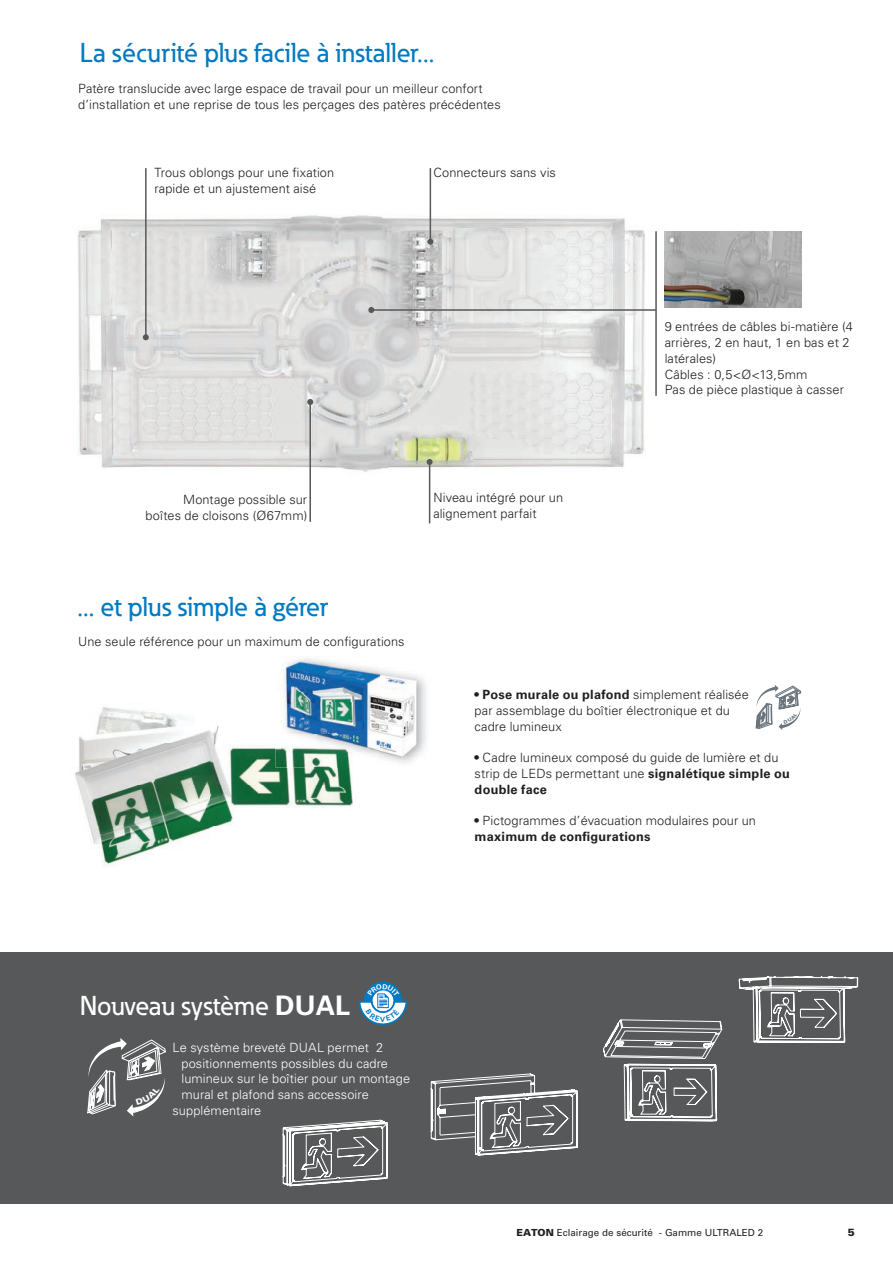
<style>
.page{position:relative;width:893px;height:1263px;background:#fff}
.page>*{position:absolute;margin:0;border:0;box-sizing:border-box;transform-origin:0 0}
.t1{font:500 27px "Eaton";color:#007ac2}
.t2{font:500 27px "Eaton";letter-spacing:-.02em;color:#fff}
.t3{font:300 12.75px/15.8px "Univers LT Std";letter-spacing:.005em;color:#231f20}
.t4{font:300 12.75px "Univers LT Std";letter-spacing:.005em;color:#fff}
.t5{font:900 10.5px "Univers";color:#231f20}
.t6{font:9.75px "Univers LT Std";color:#231f20}
.s1{font-weight:700}
.s2{font-family:"Univers";font-weight:700}
.s3{font-family:"Univers";font-weight:900}
</style>
<div class="page">
<div style="left:0;top:952px;width:893px;height:251px;background:#57585a"></div>
<svg style="left:283px;top:1120px;width:104px;height:66px"></svg>
<svg style="left:431px;top:1073px;width:146px;height:82px"></svg>
<svg style="left:739px;top:976px;width:119px;height:67px"></svg>
<svg style="left:603px;top:1019px;width:119px;height:102px"></svg>
<img style="left:77px;top:211px;width:568px;height:267px">
<hr style="left:145px;top:168px;width:2px;height:169px;background:#57585a">
<svg style="left:143px;top:334px;width:6px;height:6px"></svg>
<hr style="left:309px;top:402px;width:2px;height:120px;background:#57585a">
<svg style="left:307px;top:399px;width:6px;height:6px"></svg>
<hr style="left:655px;top:231px;width:2px;height:165px;background:#57585a">
<hr style="left:430px;top:168px;width:1px;height:74px;background:#57585a">
<svg style="left:427px;top:239px;width:6px;height:6px"></svg>
<hr style="left:429px;top:462px;width:1px;height:61px;background:#57585a">
<svg style="left:427px;top:459px;width:6px;height:6px"></svg>
<hr style="left:371px;top:309px;width:285px;height:2px;background:#57585a">
<svg style="left:368px;top:307px;width:6px;height:6px"></svg>
<img style="left:665px;top:231px;width:137px;height:76px">
<img style="left:79px;top:707px;width:140px;height:37px">
<img style="left:75px;top:744px;width:278px;height:123px">
<img style="left:281px;top:656px;width:145px;height:37px">
<img style="left:353px;top:730px;width:27px;height:27px">
<img style="left:283px;top:703px;width:70px;height:32px">
<img style="left:276px;top:744px;width:5px;height:23px">
<img style="left:314px;top:767px;width:39px;height:1px">
<img style="left:284px;top:693px;width:47px;height:10px">
<img style="left:331px;top:693px;width:95px;height:37px">
<img style="left:380px;top:730px;width:46px;height:33px">
<img style="left:281px;top:735px;width:72px;height:32px">
<svg style="left:756px;top:685px;width:45px;height:45px"></svg>
<svg style="left:87px;top:1038px;width:79px;height:78px"></svg>
<svg style="left:358px;top:981px;width:49px;height:44px"></svg>
<h1 class="t1" style="left:80px;top:36px;width:356px">La sécurité plus facile à installer...</h1>
<p class="t3" style="left:78px;top:81px;width:424px">Patère translucide avec large espace de travail pour un meilleur confort d’installation et une reprise de tous les perçages des patères précédentes</p>
<p class="t3" style="left:154px;top:165px;width:181px">Trous oblongs pour une fixation rapide et un ajustement aisé</p>
<p class="t3" style="left:433px;top:165px;width:124px">Connecteurs sans vis</p>
<p class="t3" style="left:665px;top:319px;width:190px">9 entrées de câbles bi-matière (4 arrières, 2 en haut, 1 en bas et 2 latérales)<br>Câbles : 0,5&lt;Ø&lt;13,5mm<br>Pas de pièce plastique à casser</p>
<p class="t3" style="left:146px;top:492px;width:163px;text-align:right">Montage possible sur boîtes de cloisons (Ø67mm)</p>
<p class="t3" style="left:433px;top:490px;width:131px">Niveau intégré pour un alignement parfait</p>
<h1 class="t1" style="left:77px;top:590px;width:252px">... et plus simple à gérer</h1>
<p class="t3" style="left:78px;top:633px;width:328px">Une seule référence pour un maximum de configurations</p>
<p class="t3" style="left:475px;top:687px;width:276px"><span class="s1">• Pose murale ou plafond</span> simplement réalisée par assemblage du boîtier électronique et du cadre lumineux</p>
<p class="t3" style="left:475px;top:750px;width:317px"><span class="s1">•</span> Cadre lumineux composé du guide de lumière et du strip de LEDs permettant une <span class="s1">signalétique simple ou double face</span></p>
<p class="t3" style="left:475px;top:813px;width:283px"><span class="s1">•</span> Pictogrammes d’évacuation modulaires pour un <span class="s1">maximum de configurations</span></p>
<h1 class="t2" style="left:80px;top:989px;width:272px">Nouveau système <span class="s2">DUAL</span></h1>
<p class="t4" style="left:172px;top:1039px;width:212px">Le système breveté DUAL permet 2</p>
<p class="t4" style="left:181px;top:1055px;width:208px">positionnements possibles du cadre</p>
<p class="t4" style="left:181px;top:1071px;width:230px">lumineux sur le boîtier pour un montage</p>
<p class="t4" style="left:181px;top:1087px;width:189px">mural et plafond sans accessoire</p>
<p class="t4" style="left:172px;top:1102px;width:90px">supplémentaire</p>
<p class="t6" style="left:516px;top:1227px;width:248px"><span class="s3">EATON</span> Eclairage de sécurité - Gamme ULTRALED 2</p>
<p class="t5" style="left:848px;top:1226px;width:9px">5</p>
</div>
